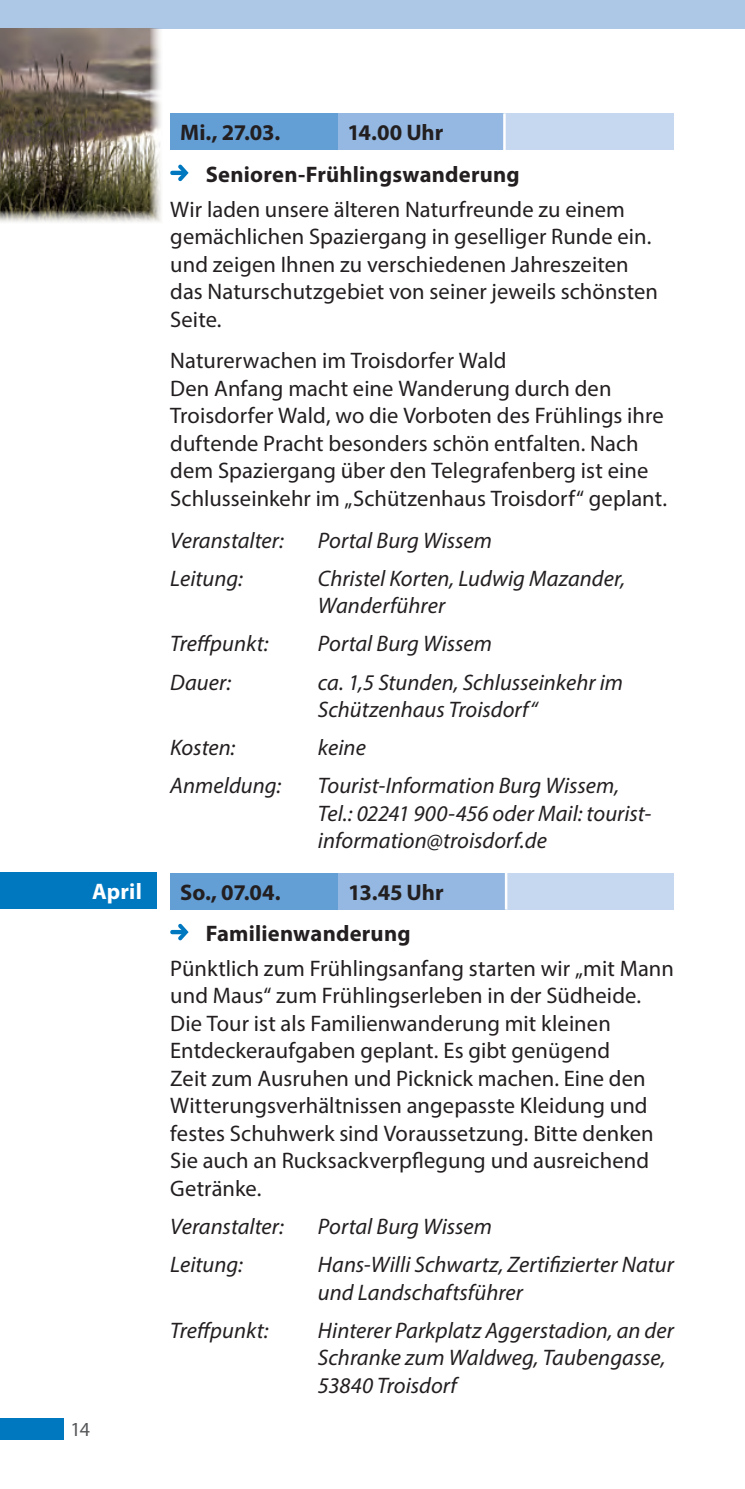
<style>
.page{position:relative;width:745px;height:1489px;background:#fff}
.page>*{position:absolute;margin:0;border:0;box-sizing:border-box;transform-origin:0 0}
.t1{font:22.5px/27.5px "Myriad Pro";letter-spacing:.005em;color:#231f20}
.t2{font:italic 22.5px "Myriad Pro";color:#231f20}
.t3{font:700 22.5px "Myriad Pro";letter-spacing:.01em;color:#231f20}
.t4{font:700 22.5px "Myriad Pro";letter-spacing:.005em;color:#fff}
.t5{font:20px "Myriad Pro";color:#57585a}
</style>
<div class="page">
<div style="left:0;top:0;width:744px;height:28px;background:#adc7e7"></div>
<div style="left:0;top:1418px;width:64px;height:21px;background:#0078c0"></div>
<div style="left:338px;top:872px;width:168px;height:37px;background:#94b8e1"></div>
<div style="left:170px;top:872px;width:168px;height:37px;background:#639ed5"></div>
<div style="left:337px;top:113px;width:167px;height:37px;background:#94b8e1"></div>
<div style="left:170px;top:113px;width:167px;height:37px;background:#639ed5"></div>
<svg style="left:170px;top:165px;width:18px;height:16px"></svg>
<svg style="left:170px;top:923px;width:18px;height:17px"></svg>
<div style="left:504px;top:113px;width:169px;height:37px;background:#c6d8ef"></div>
<hr style="left:503px;top:113px;width:2px;height:37px;background:#fff">
<img style="left:0;top:28px;width:163px;height:194px">
<div style="left:0;top:872px;width:156px;height:37px;background:#0078c0"></div>
<div style="left:506px;top:872px;width:167px;height:37px;background:#c6d8ef"></div>
<hr style="left:504px;top:872px;width:3px;height:37px;background:#fff">
<p class="t3" style="left:180px;top:118px;width:101px">Mi., 27.03.</p>
<p class="t3" style="left:347px;top:118px;width:97px">14.00 Uhr</p>
<p class="t3" style="left:206px;top:160px;width:315px">Senioren-Frühlingswanderung</p>
<p class="t1" style="left:170px;top:195px;width:489px">Wir laden unsere älteren Naturfreunde zu einem gemächlichen Spaziergang in geselliger Runde ein. und zeigen Ihnen zu verschiedenen Jahreszeiten das Naturschutzgebiet von seiner jeweils schönsten Seite.</p>
<p class="t1" style="left:170px;top:347px;width:498px">Naturerwachen im Troisdorfer Wald<br>Den Anfang macht eine Wanderung durch den Troisdorfer Wald, wo die Vorboten des Frühlings ihre duftende Pracht besonders schön entfalten. Nach dem Spaziergang über den Telegrafenberg ist eine Schlusseinkehr im „Schützenhaus Troisdorf“ geplant.</p>
<p class="t2" style="left:170px;top:526px;width:115px">Veranstalter:</p>
<p class="t2" style="left:318px;top:526px;width:175px">Portal Burg Wissem</p>
<p class="t2" style="left:170px;top:564px;width:74px">Leitung:</p>
<p class="t2" style="left:318px;top:564px;width:308px">Christel Korten, Ludwig Mazander,</p>
<p class="t2" style="left:318px;top:592px;width:129px">Wanderführer</p>
<p class="t2" style="left:170px;top:630px;width:100px">Trefpunkt:</p>
<p class="t2" style="left:318px;top:630px;width:175px">Portal Burg Wissem</p>
<p class="t2" style="left:170px;top:668px;width:62px">Dauer:</p>
<p class="t2" style="left:318px;top:668px;width:306px">ca. 1,5 Stunden, Schlusseinkehr im</p>
<p class="t2" style="left:318px;top:695px;width:221px">Schützenhaus Troisdorf“</p>
<p class="t2" style="left:170px;top:733px;width:66px">Kosten:</p>
<p class="t2" style="left:318px;top:733px;width:49px">keine</p>
<p class="t2" style="left:170px;top:772px;width:112px">Anmeldung:</p>
<p class="t2" style="left:318px;top:772px;width:302px">Tourist-Information Burg Wissem,</p>
<p class="t2" style="left:318px;top:799px;width:334px">Tel.: 02241 900-456 oder Mail: tourist-</p>
<p class="t2" style="left:318px;top:827px;width:230px">information@troisdorf.de</p>
<p class="t4" style="left:92px;top:877px;width:51px">April</p>
<p class="t3" style="left:180px;top:877px;width:102px">So., 07.04.</p>
<p class="t3" style="left:348px;top:877px;width:97px">13.45 Uhr</p>
<p class="t3" style="left:206px;top:918px;width:206px">Familienwanderung</p>
<p class="t1" style="left:170px;top:954px;width:505px">Pünktlich zum Frühlingsanfang starten wir „mit Mann und Maus“ zum Frühlingserleben in der Südheide.<br>Die Tour ist als Familienwanderung mit kleinen Entdeckeraufgaben geplant. Es gibt genügend<br>Zeit zum Ausruhen und Picknick machen. Eine den Witterungsverhältnissen angepasste Kleidung und festes Schuhwerk sind Voraussetzung. Bitte denken Sie auch an Rucksackverpfegung und ausreichend</p>
<p class="t1" style="left:170px;top:1174px;width:93px">Getränke.</p>
<p class="t2" style="left:170px;top:1212px;width:115px">Veranstalter:</p>
<p class="t2" style="left:318px;top:1212px;width:175px">Portal Burg Wissem</p>
<p class="t2" style="left:170px;top:1250px;width:74px">Leitung:</p>
<p class="t2" style="left:318px;top:1250px;width:357px">Hans-Willi Schwartz, Zertifzierter Natur</p>
<p class="t2" style="left:318px;top:1278px;width:206px">und Landschaftsführer</p>
<p class="t2" style="left:170px;top:1316px;width:100px">Trefpunkt:</p>
<p class="t2" style="left:318px;top:1316px;width:357px">Hinterer Parkplatz Aggerstadion, an der</p>
<p class="t2" style="left:318px;top:1343px;width:349px">Schranke zum Waldweg, Taubengasse,</p>
<p class="t2" style="left:318px;top:1371px;width:143px">53840 Troisdorf</p>
<p class="t5" style="left:70px;top:1416px;width:21px">14</p>
</div>
